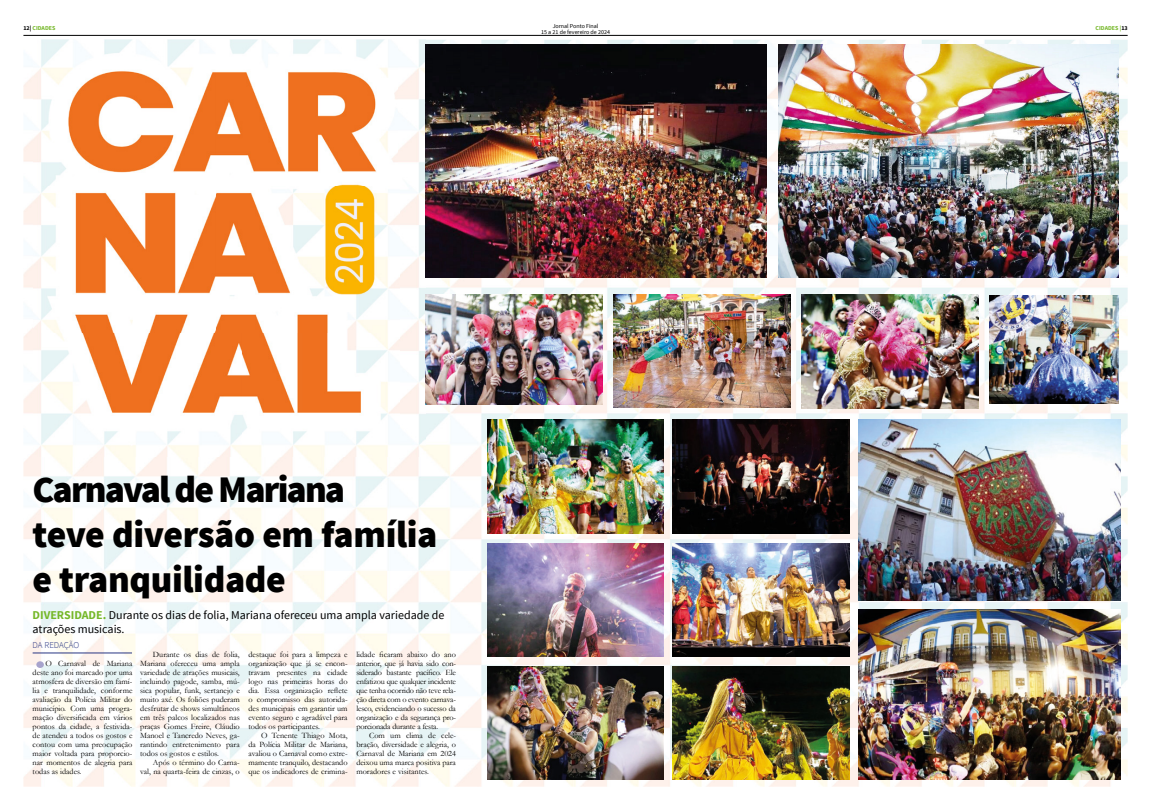
<style>
.page{position:relative;width:1149px;height:808px;background:#fff}
.page>*{position:absolute;margin:0;border:0;box-sizing:border-box;transform-origin:0 0}
.t1{font:900 37.42px/44.9px "Source Sans Pro";letter-spacing:-.01em;color:#000}
.t2{font:12px/14.4px "Source Sans Pro";color:#000}
.t3{font:300 9px "Source Sans Pro";letter-spacing:-.01em;color:#283583}
.t4{font:8.25px/9px "Garamond";color:#000;text-align:justify}
.t5{font:6px/6px "Source Sans Pro";color:#000;text-align:center}
.t6{font:700 6px "Source Sans Pro";color:#76b82a}
.s1{color:#000}
.s2{font-weight:700;color:#76b82a}
</style>
<div class="page">
<hr style="left:23px;top:35px;width:1104px;height:1px;background:#000">
<img style="left:23px;top:40px;width:1104px;height:747px">
<img style="left:34px;top:39px;width:391px;height:417px">
<hr style="left:33px;top:653px;width:99px;height:1px;background:#283583">
<div style="left:36px;top:661px;width:8px;height:7px;background:#a7a3cc;border-radius:50%"></div>
<img style="left:425px;top:44px;width:341px;height:233px">
<img style="left:777px;top:45px;width:341px;height:232px">
<img style="left:425px;top:294px;width:177px;height:111px">
<img style="left:613px;top:294px;width:177px;height:113px">
<img style="left:801px;top:294px;width:176px;height:114px">
<img style="left:989px;top:296px;width:129px;height:108px">
<img style="left:487px;top:419px;width:176px;height:115px">
<img style="left:858px;top:609px;width:261px;height:170px">
<img style="left:672px;top:419px;width:177px;height:115px">
<img style="left:487px;top:544px;width:176px;height:112px">
<img style="left:672px;top:544px;width:177px;height:112px">
<img style="left:487px;top:666px;width:176px;height:114px">
<img style="left:672px;top:666px;width:177px;height:114px">
<img style="left:858px;top:419px;width:261px;height:181px">
<p class="t5" style="left:541px;top:23px;width:70px">Jornal Ponto Final<br>15 a 21 de fevereiro de 2024</p>
<p class="t6" style="left:23px;top:24px;width:33px"><span class="s1">12|</span> CIDADES</p>
<p class="t6" style="left:1095px;top:24px;width:33px">CIDADES |<span class="s1">13</span></p>
<h1 class="t1" style="left:32px;top:469px;width:406px">Carnaval de Mariana<br>teve diversão em família e tranquilidade</h1>
<h2 class="t2" style="left:32px;top:607px;width:413px"><span class="s2">DIVERSIDADE.</span> Durante os dias de folia, Mariana ofereceu uma ampla variedade de atrações musicais.</h2>
<p class="t3" style="left:33px;top:640px;width:48px">DA REDAÇÃO</p>
<p class="t4" style="left:33px;top:659px;width:101px;text-indent:13px">O Carnaval de Mariana deste ano foi marcado por uma atmosfera de diversão em famí&shy;lia e tranquilidade, conforme avaliação da Polícia Militar do município. Com uma progra&shy;mação diversificada em vários pontos da cidade, a festivida&shy;de atendeu a todos os gostos e contou com uma preocupação maior voltada para proporcio&shy;nar momentos de alegria para todas as idades.</p>
<p class="t4" style="left:140px;top:650px;width:101px;text-indent:13px">Durante os dias de folia, Mariana ofereceu uma ampla variedade de atrações musicais, incluindo pagode, samba, mú&shy;sica popular, funk, sertanejo e muito axé. Os foliões puderam desfrutar de shows simultâneos em três palcos localizados nas praças Gomes Freire, Cláudio Manoel e Tancredo Neves, ga&shy;rantindo entretenimento para todos os gostos e estilos.</p>
<p class="t4" style="left:356px;top:650px;width:101px">lidade ficaram abaixo do ano anterior, que já havia sido con&shy;siderado bastante pacífico. Ele enfatizou que qualquer incidente que tenha ocorrido não teve rela&shy;ção direta com o evento carnava&shy;lesco, evidenciando o sucesso da organização e da segurança pro&shy;porcionada durante a festa.</p>
<p class="t4" style="left:356px;top:731px;width:101px;text-indent:13px">Com um clima de cele&shy;bração, diversidade e alegria, o Carnaval de Mariana em 2024 deixou uma marca positiva para moradores e visitantes.</p>
<p class="t4" style="left:248px;top:650px;width:101px">destaque foi para a limpeza e organização que já se encon&shy;travam presentes na cidade logo nas primeiras horas do dia. Essa organização reflete o compromisso das autorida&shy;des municipais em garantir um evento seguro e agradável para todos os participantes.</p>
<p class="t4" style="left:248px;top:731px;width:101px;text-indent:13px">O Tenente Thiago Mota, da Polícia Militar de Mariana, avaliou o Carnaval como extre&shy;mamente tranquilo, destacando que os indicadores de crimina-</p>
<p class="t4" style="left:140px;top:758px;width:101px;text-align:right">Após o término do Carna&shy;val, na quarta-feira de cinzas, o</p>
</div>
